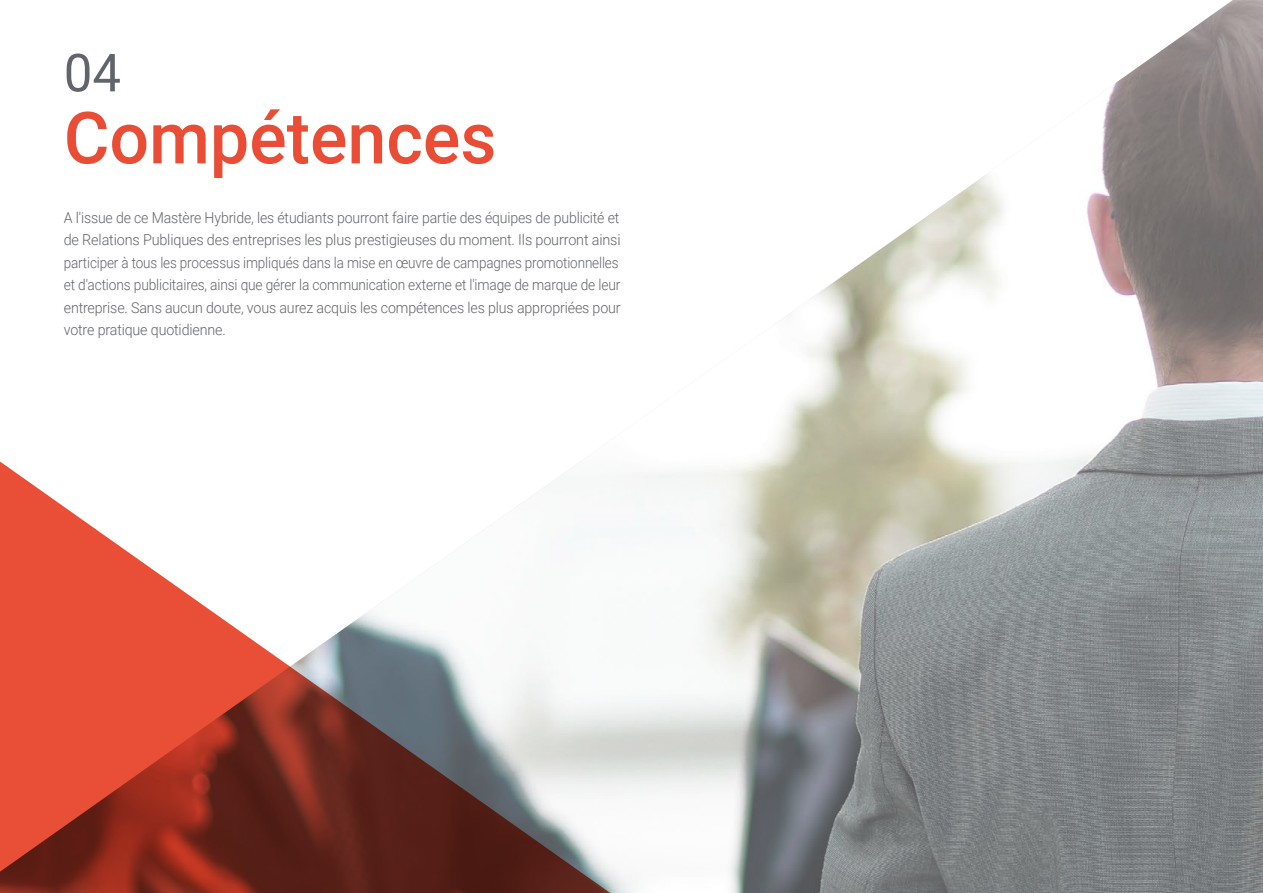
<style>
.page{position:relative;width:1263px;height:893px;background:#fff}
.page>*{position:absolute;margin:0;border:0;box-sizing:border-box;transform-origin:0 0}
.t1{font:500 72px "Roboto";color:#e94d35}
.t2{font:52.5px "Roboto";color:#61646a}
.t3{font:300 15px/22.5px "Roboto";letter-spacing:-.01em;color:#61646a;scale:.94 1}
</style>
<div class="page">
<img style="left:640px;top:0;width:623px;height:893px">
<svg style="left:0;top:461px;width:640px;height:432px"></svg>
<h2 class="t2" style="left:64px;top:36px;width:59px">04</h2>
<h1 class="t1" style="left:64px;top:87px;width:434px">Compétences</h1>
<p class="t3" style="left:64px;top:206px;width:594px">A l'issue de ce Mastère Hybride, les étudiants pourront faire partie des équipes de publicité et de Relations Publiques des entreprises les plus prestigieuses du moment. Ils pourront ainsi participer à tous les processus impliqués dans la mise en œuvre de campagnes promotionnelles et d'actions publicitaires, ainsi que gérer la communication externe et l'image de marque de leur entreprise. Sans aucun doute, vous aurez acquis les compétences les plus appropriées pour votre pratique quotidienne.</p>
</div>
